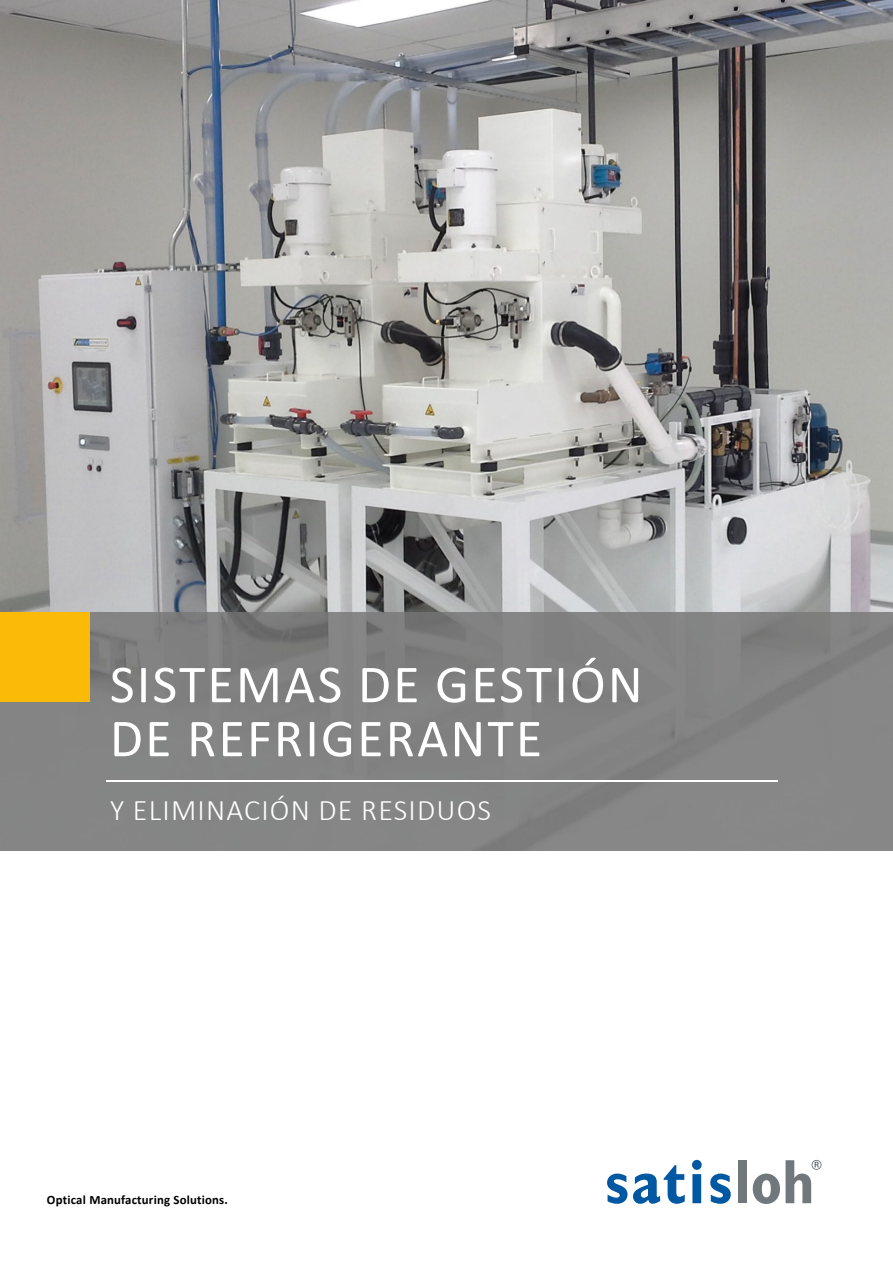
<style>
.page{position:relative;width:893px;height:1263px;background:#fff}
.page>*{position:absolute;margin:0;border:0;box-sizing:border-box;transform-origin:0 0}
.t1{font:54px/54px "Calibri";letter-spacing:.04em;color:#fff}
.t2{font:300 30px "Calibri";letter-spacing:.04em;color:#fff}
.t3{font:700 12.75px "Calibri";letter-spacing:.015em;color:#000}
</style>
<div class="page">
<img style="left:0;top:0;width:893px;height:612px">
<svg style="left:607px;top:1173px;width:20px;height:31px"></svg>
<svg style="left:633px;top:1165px;width:52px;height:39px"></svg>
<svg style="left:692px;top:1160px;width:10px;height:43px"></svg>
<svg style="left:710px;top:1173px;width:21px;height:31px"></svg>
<div style="left:738px;top:1160px;width:9px;height:43px;background:#71777a"></div>
<svg style="left:753px;top:1173px;width:27px;height:31px"></svg>
<svg style="left:786px;top:1160px;width:35px;height:43px"></svg>
<div style="left:0;top:612px;width:893px;height:238px;background:#848484"></div>
<div style="left:0;top:612px;width:89px;height:90px;background:#fbba07"></div>
<hr style="left:106px;top:781px;width:672px;height:1px;background:#fff">
<p class="t1" style="left:110px;top:656px;width:534px">SISTEMAS DE GESTIÓN<br>DE REFRIGERANTE</p>
<p class="t2" style="left:110px;top:791px;width:382px">Y ELIMINACIÓN DE RESIDUOS</p>
<p class="t3" style="left:47px;top:1191px;width:182px">Optical Manufacturing Solutions.</p>
</div>
